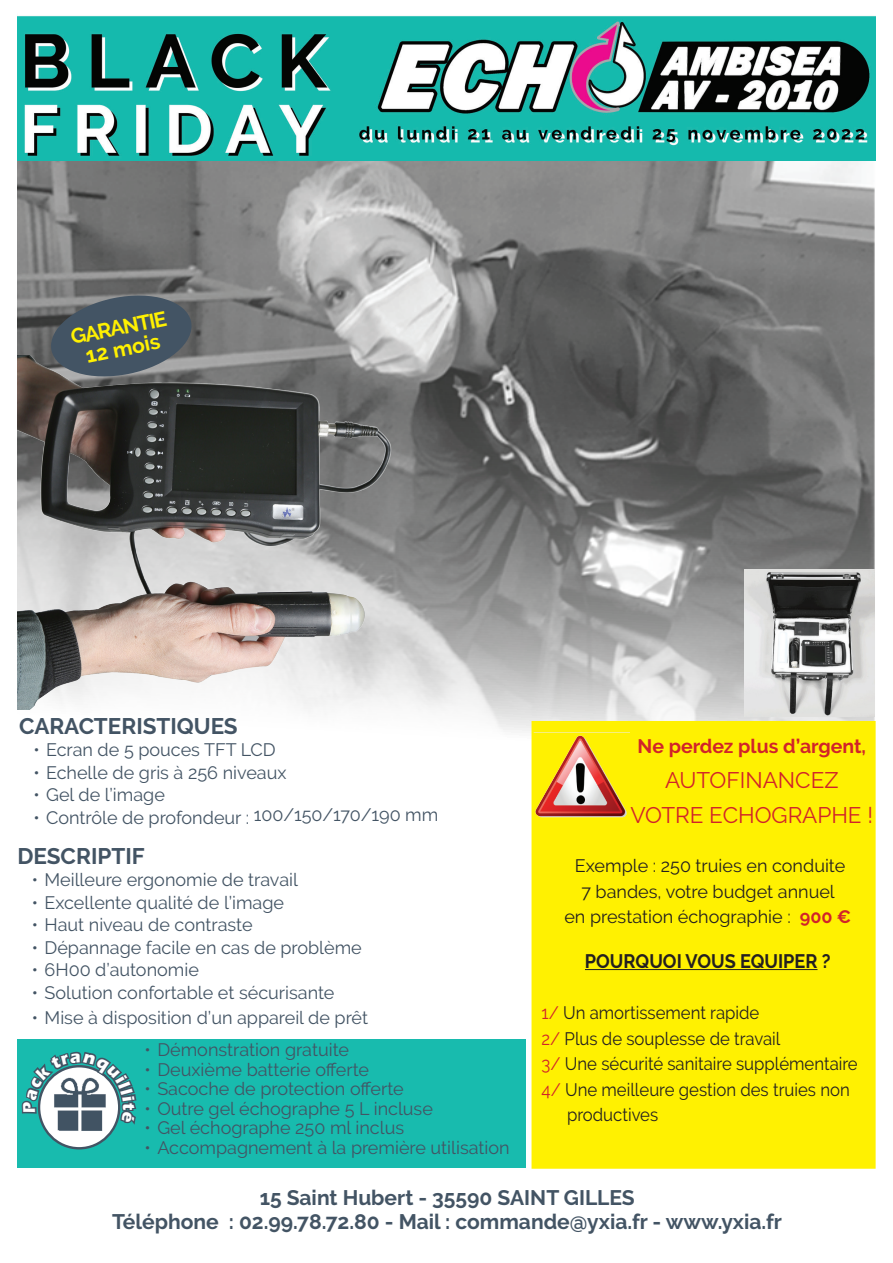
<style>
.page{position:relative;width:893px;height:1263px;background:#fff}
.page>*{position:absolute;margin:0;border:0;box-sizing:border-box;transform-origin:0 0}
.t1{font:22.5px/35.2px "Raleway";color:#d1232a;text-align:center}
.t2{font:700 22.5px "Raleway";color:#435464}
.t3{font:700 21px/24px "Raleway";color:#435464;text-align:center}
.t4{font:700 21px/21.5px "Raleway";color:#fff101;text-align:center}
.t5{font:700 19.5px "Raleway";color:#d1232a}
.t6{font:700 19.5px "Raleway";color:#231f20;scale:.93 1}
.t7{font:18px "Raleway";color:#435464}
.t8{font:18px "Raleway";color:#231f20;scale:.93 1}
.t9{font:18px/25.5px "Raleway";color:#231f20;text-align:center}
.s1{font-weight:700;color:#d1232a}
.s2{color:#d1232a}
</style>
<div class="page">
<img style="left:17px;top:160px;width:858px;height:571px">
<img style="left:17px;top:16px;width:859px;height:144px">
<div style="left:532px;top:722px;width:343px;height:446px;background:#fff101"></div>
<hr style="left:585px;top:969px;width:232px;height:1px;background:#231f20">
<div style="left:531px;top:721px;width:345px;height:448px;border:2px solid #fff101"></div>
<img style="left:533px;top:732px;width:97px;height:86px">
<div style="left:17px;top:1039px;width:508px;height:129px;background:#18bbae"></div>
<img style="left:17px;top:356px;width:374px;height:354px">
<img style="left:745px;top:569px;width:129px;height:148px">
<svg style="left:47px;top:290px;width:148px;height:92px;background:#55606a"></svg>
<svg style="left:21px;top:1051px;width:116px;height:99px"></svg>
<p class="t4" style="left:69px;top:327px;width:99px;rotate:-12deg">GARANTIE<br>12 mois</p>
<p class="t2" style="left:19px;top:713px;width:220px">CARACTERISTIQUES</p>
<p class="t7" style="left:33px;top:739px;width:244px">• Ecran de 5 pouces TFT LCD</p>
<p class="t7" style="left:33px;top:762px;width:255px">• Echelle de gris à 256 niveaux</p>
<p class="t7" style="left:33px;top:784px;width:133px">• Gel de l’image</p>
<p class="t7" style="left:33px;top:807px;width:406px">• Contrôle de profondeur : 100/150/170/190 mm</p>
<p class="t2" style="left:18px;top:843px;width:129px">DESCRIPTIF</p>
<p class="t7" style="left:32px;top:869px;width:268px">• Meilleure ergonomie de travail</p>
<p class="t7" style="left:32px;top:892px;width:254px">• Excellente qualité de l’image</p>
<p class="t7" style="left:32px;top:914px;width:222px">• Haut niveau de contraste</p>
<p class="t7" style="left:32px;top:937px;width:332px">• Dépannage facile en cas de problème</p>
<p class="t7" style="left:32px;top:959px;width:169px">• 6H00 d’autonomie</p>
<p class="t7" style="left:32px;top:982px;width:304px">• Solution confortable et sécurisante</p>
<p class="t7" style="left:32px;top:1007px;width:338px">• Mise à disposition d’un appareil de prêt</p>
<p class="t7" style="left:145px;top:1040px;width:206px">• Démonstration gratuite</p>
<p class="t7" style="left:145px;top:1059px;width:226px">• Deuxième batterie offerte</p>
<p class="t7" style="left:145px;top:1079px;width:261px">• Sacoche de protection offerte</p>
<p class="t7" style="left:145px;top:1098px;width:290px">• Outre gel échographe 5 L incluse</p>
<p class="t7" style="left:145px;top:1117px;width:261px">• Gel échographe 250 ml inclus</p>
<p class="t7" style="left:145px;top:1137px;width:367px">• Accompagnement à la première utilisation</p>
<p class="t5" style="left:638px;top:735px;width:230px">Ne perdez plus d’argent,</p>
<p class="t1" style="left:631px;top:762px;width:244px">AUTOFINANCEZ<br>VOTRE ECHOGRAPHE !</p>
<p class="t9" style="left:564px;top:853px;width:288px">Exemple : 250 truies en conduite<br>7 bandes, votre budget annuel<br>en prestation échographie : <span class="s1">900 €</span></p>
<p class="t6" style="left:585px;top:950px;width:266px">POURQUOI VOUS EQUIPER ?</p>
<p class="t8" style="left:542px;top:1002px;width:236px"><span class="s2">1/</span> Un amortissement rapide</p>
<p class="t8" style="left:542px;top:1028px;width:258px"><span class="s2">2/</span> Plus de souplesse de travail</p>
<p class="t8" style="left:542px;top:1053px;width:342px"><span class="s2">3/</span> Une sécurité sanitaire supplémentaire</p>
<p class="t8" style="left:542px;top:1079px;width:333px"><span class="s2">4/</span> Une meilleure gestion des truies non</p>
<p class="t8" style="left:567px;top:1104px;width:99px">productives</p>
<p class="t3" style="left:112px;top:1186px;width:671px">15 Saint Hubert - 35590 SAINT GILLES<br>Téléphone : 02.99.78.72.80 - Mail : commande@yxia.fr - www.yxia.fr</p>
</div>
